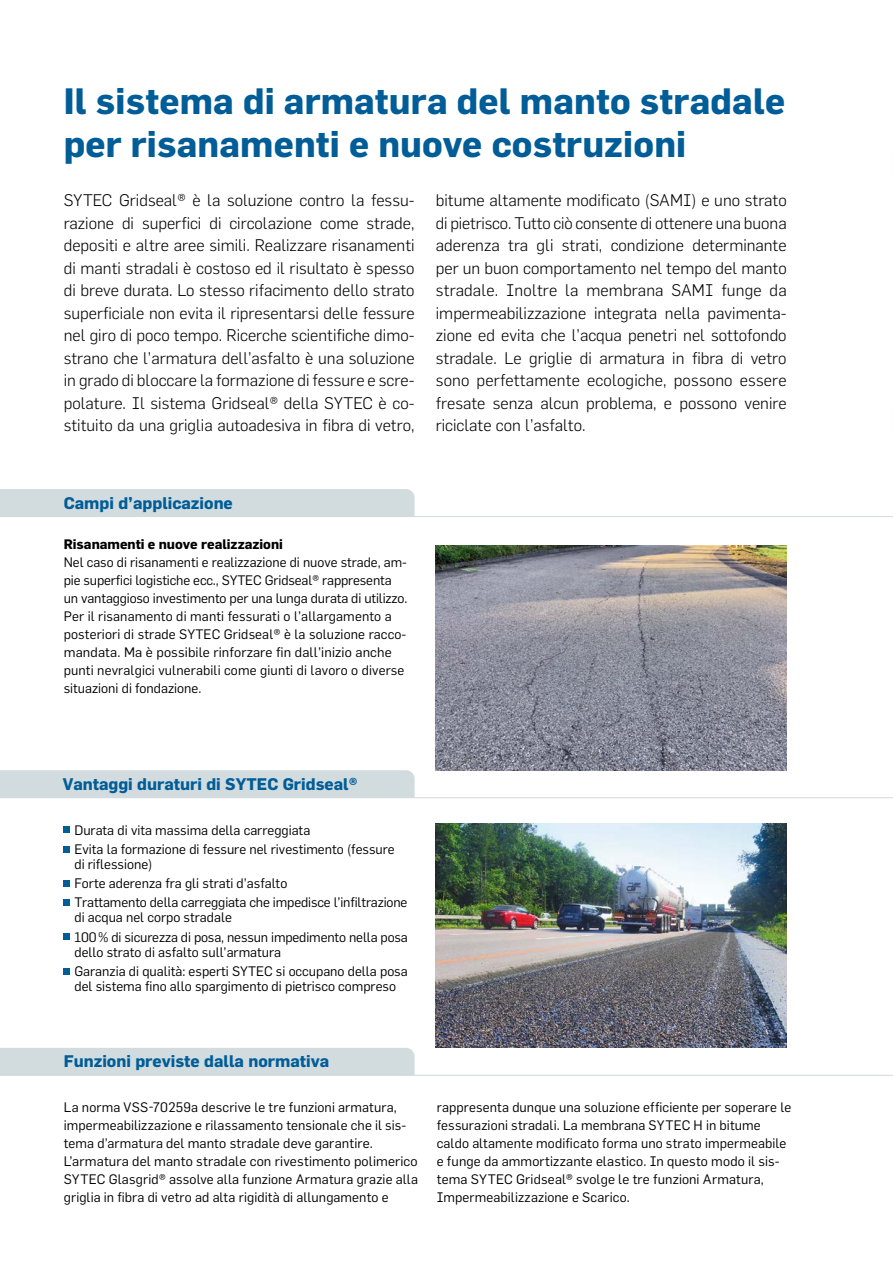
<style>
.page{position:relative;width:893px;height:1263px;background:#fff}
.page>*{position:absolute;margin:0;border:0;box-sizing:border-box;transform-origin:0 0}
.Headline_28pt_bold_b{font:700 36px/43.2px "Flama";letter-spacing:.005em;color:#005d97}
.Lead_11pt_bold{font:300 16.5px/22.5px "Flama";color:#000;text-align:justify}
.Register_11pt_bold_b{font:700 16.5px "Flama";color:#005d97}
.Fliesstext_9pt{font:13.5px/18px "Flama";letter-spacing:.01em;color:#000}
.Aufzählung_9pt{font:13.5px/15px "Flama";color:#000}
.s1{font-weight:700}
</style>
<div class="page">
<div style="left:0;top:489px;width:415px;height:27px;background:#d2dcdf"></div>
<hr style="left:0;top:516px;width:893px;height:1px;background:#d2dcdf">
<div style="left:0;top:770px;width:415px;height:27px;background:#d2dcdf"></div>
<hr style="left:0;top:797px;width:893px;height:1px;background:#d2dcdf">
<div style="left:0;top:1048px;width:415px;height:27px;background:#d2dcdf"></div>
<hr style="left:0;top:1075px;width:893px;height:1px;background:#d2dcdf">
<img style="left:436px;top:824px;width:351px;height:224px">
<img style="left:436px;top:546px;width:351px;height:224px">
<svg style="left:64px;top:827px;width:6px;height:6px"></svg>
<svg style="left:64px;top:846px;width:6px;height:6px"></svg>
<svg style="left:64px;top:880px;width:6px;height:6px"></svg>
<div style="left:64px;top:899px;width:6px;height:7px;background:#005d97"></div>
<svg style="left:64px;top:934px;width:6px;height:6px"></svg>
<svg style="left:64px;top:968px;width:6px;height:6px"></svg>
<p class="Headline_28pt_bold_b" style="left:64px;top:78px;width:723px">Il sistema di armatura del manto stradale per risanamenti e nuove costruzioni</p>
<p class="Lead_11pt_bold" style="left:64px;top:189px;width:352px">SYTEC Gridseal® è la soluzione contro la fessu&shy;razione di superfici di circolazione come strade, depositi e altre aree simili. Realizzare risanamenti di manti stradali è costoso ed il risultato è spesso di breve durata. Lo stesso rifacimento dello strato superficiale non evita il ripresentarsi delle fessure nel giro di poco tempo. Ricerche scientifiche dimo&shy;strano che l’armatura dell’asfalto è una soluzione in grado di bloccare la formazione di fessure e scre&shy;polature. Il sistema Gridseal® della SYTEC è co&shy;stituito da una griglia autoadesiva in fibra di vetro,</p>
<p class="Lead_11pt_bold" style="left:436px;top:189px;width:352px">bitume altamente modificato (SAMI) e uno strato di pietrisco. Tutto ciò consente di ottenere una buona aderenza tra gli strati, condizione determinante per un buon comportamento nel tempo del manto stradale. Inoltre la membrana SAMI funge da impermeabilizzazione integrata nella pavimenta&shy;zione ed evita che l’acqua penetri nel sottofondo stradale. Le griglie di armatura in fibra di vetro sono perfettamente ecologiche, possono essere fresate senza alcun problema, e possono venire riciclate con l’asfalto.</p>
<p class="Register_11pt_bold_b" style="left:64px;top:492px;width:171px">Campi d’applicazione</p>
<p class="Fliesstext_9pt" style="left:64px;top:535px;width:345px"><span class="s1">Risanamenti e nuove realizzazioni<br></span>Nel caso di risanamenti e realizzazione di nuove strade, am&shy;pie superfici logistiche ecc., SYTEC Gridseal® rappresenta un vantaggioso investimento per una lunga durata di utilizzo.<br>Per il risanamento di manti fessurati o l’allargamento a posteriori di strade SYTEC Gridseal® è la soluzione racco&shy;mandata. Ma è possibile rinforzare fin dall’inizio anche punti nevralgici vulnerabili come giunti di lavoro o diverse situazioni di fondazione.</p>
<p class="Register_11pt_bold_b" style="left:63px;top:774px;width:296px">Vantaggi duraturi di SYTEC Gridseal®</p>
<p class="Aufzählung_9pt" style="left:74px;top:822px;width:237px">Durata di vita massima della carreggiata</p>
<p class="Aufzählung_9pt" style="left:74px;top:841px;width:322px">Evita la formazione di fessure nel rivestimento (fessure di riflessione)</p>
<p class="Aufzählung_9pt" style="left:74px;top:875px;width:214px">Forte aderenza fra gli strati d’asfalto</p>
<p class="Aufzählung_9pt" style="left:74px;top:895px;width:335px">Trattamento della carreggiata che impedisce l’infiltrazione di acqua nel corpo stradale</p>
<p class="Aufzählung_9pt" style="left:74px;top:929px;width:335px">100% di sicurezza di posa, nessun impedimento nella posa dello strato di asfalto sull’armatura</p>
<p class="Aufzählung_9pt" style="left:74px;top:963px;width:335px">Garanzia di qualità: esperti SYTEC si occupano della posa del sistema fino allo spargimento di pietrisco compreso</p>
<p class="Register_11pt_bold_b" style="left:64px;top:1051px;width:267px">Funzioni previste dalla normativa</p>
<p class="Fliesstext_9pt" style="left:64px;top:1097px;width:356px">La norma VSS-70259a descrive le tre funzioni armatura, impermeabilizzazione e rilassamento tensionale che il sis&shy;tema d’armatura del manto stradale deve garantire.<br>L’armatura del manto stradale con rivestimento polimerico SYTEC Glasgrid® assolve alla funzione Armatura grazie alla griglia in fibra di vetro ad alta rigidità di allungamento e</p>
<p class="Fliesstext_9pt" style="left:437px;top:1097px;width:356px">rappresenta dunque una soluzione efficiente per soperare le fessurazioni stradali. La membrana SYTEC H in bitume caldo altamente modificato forma uno strato impermeabile e funge da ammortizzante elastico. In questo modo il sis&shy;tema SYTEC Gridseal® svolge le tre funzioni Armatura, Impermeabilizzazione e Scarico.</p>
</div>
